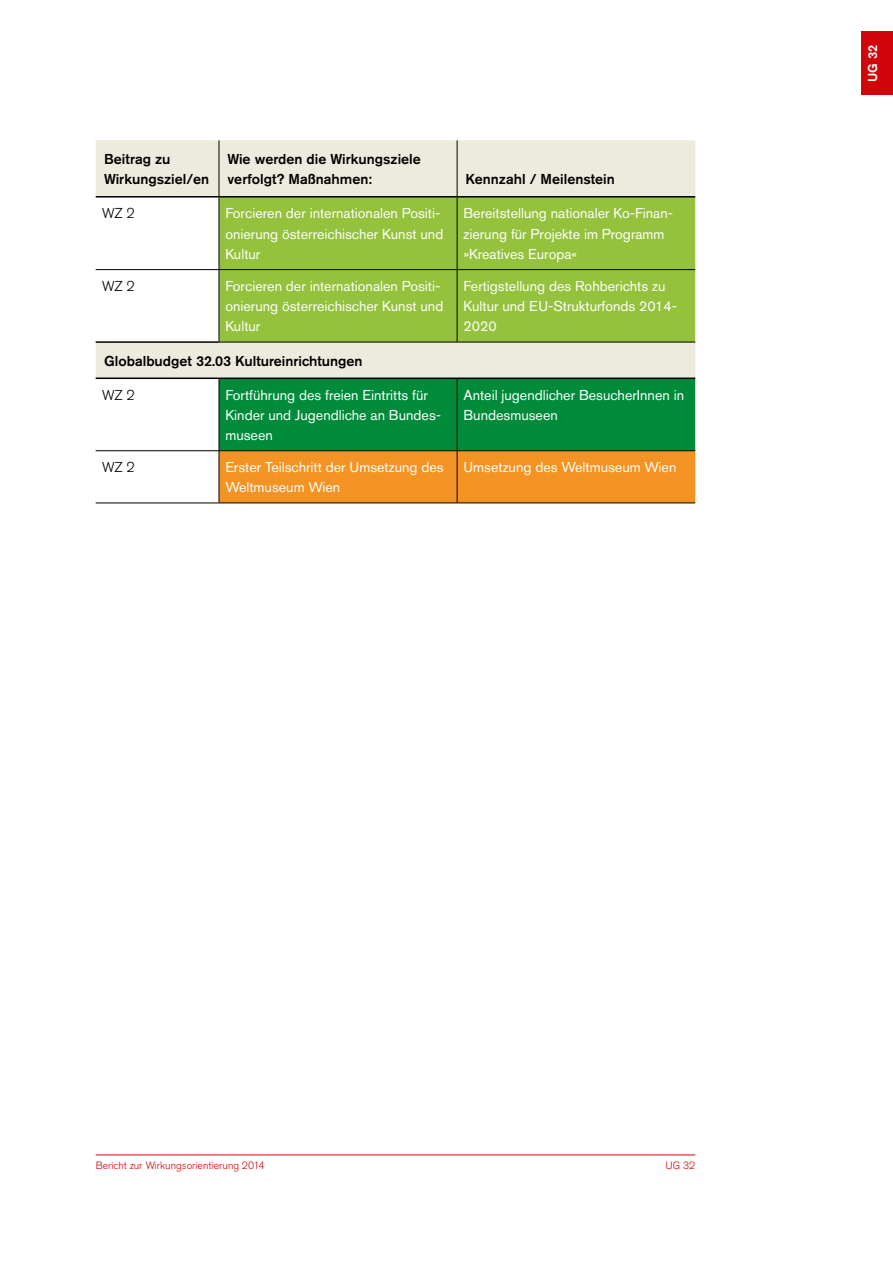
<style>
.page{position:relative;width:893px;height:1263px;background:#fff}
.page>*{position:absolute;margin:0;border:0;box-sizing:border-box;transform-origin:0 0}
.Tabellen_Text_weiß{font:14.25px/20.2px "Akzidenz Grotesk Pro";color:#fff}
.Tabellen_Kopf{font:500 14.25px/20.2px "Akzidenz Grotesk Pro";color:#000}
.Tabellen_Text{font:300 14.25px "Akzidenz Grotesk Pro";color:#000}
.t1{font:500 12.75px "Akzidenz Grotesk Pro";color:#fff}
.t2{font:300 10.5px "Akzidenz Grotesk Pro";color:#d1050c}
</style>
<div class="page">
<hr style="left:96px;top:1154px;width:599px;height:1px;background:#d1050c">
<svg style="left:96px;top:140px;width:599px;height:237px;fill:#edebdd"></svg>
<div style="left:219px;top:198px;width:476px;height:144px;background:#94c23c"></div>
<svg style="left:220px;top:379px;width:475px;height:124px;background:#648d2f"></svg>
<hr style="left:219px;top:198px;width:1px;height:71px;background:#000">
<hr style="left:457px;top:198px;width:1px;height:71px;background:#000">
<hr style="left:219px;top:270px;width:1px;height:71px;background:#000">
<hr style="left:457px;top:270px;width:1px;height:72px;background:#000">
<hr style="left:219px;top:379px;width:1px;height:71px;background:#000">
<hr style="left:457px;top:379px;width:1px;height:71px;background:#000">
<hr style="left:219px;top:451px;width:1px;height:52px;background:#000">
<hr style="left:457px;top:451px;width:1px;height:52px;background:#000">
<hr style="left:96px;top:269px;width:123px;height:1px;background:#000">
<hr style="left:219px;top:269px;width:238px;height:1px;background:#000">
<hr style="left:457px;top:269px;width:238px;height:1px;background:#000">
<hr style="left:96px;top:450px;width:123px;height:1px;background:#000">
<hr style="left:96px;top:503px;width:123px;height:1px;background:#000">
<hr style="left:96px;top:196px;width:123px;height:2px;background:#000">
<hr style="left:219px;top:140px;width:1px;height:56px;background:#000">
<hr style="left:219px;top:196px;width:238px;height:2px;background:#000">
<hr style="left:457px;top:140px;width:1px;height:56px;background:#000">
<hr style="left:457px;top:196px;width:238px;height:2px;background:#000">
<hr style="left:96px;top:341px;width:123px;height:2px;background:#000">
<hr style="left:96px;top:377px;width:123px;height:2px;background:#000">
<hr style="left:219px;top:377px;width:238px;height:2px;background:#000">
<hr style="left:457px;top:377px;width:238px;height:2px;background:#000">
<hr style="left:219px;top:342px;width:238px;height:1px;background:#000">
<hr style="left:457px;top:342px;width:238px;height:1px;background:#000">
<hr style="left:219px;top:450px;width:238px;height:1px;background:#000">
<hr style="left:457px;top:450px;width:238px;height:1px;background:#000">
<hr style="left:219px;top:503px;width:238px;height:1px;background:#000">
<hr style="left:457px;top:503px;width:238px;height:1px;background:#000">
<div style="left:861px;top:32px;width:32px;height:63px;background:#d1050c"></div>
<p class="Tabellen_Kopf" style="left:104px;top:148px;width:107px">Beitrag zu<br>Wirkungsziel/en</p>
<p class="Tabellen_Kopf" style="left:227px;top:148px;width:195px">Wie werden die Wirkungsziele verfolgt? Maßnahmen:</p>
<p class="Tabellen_Kopf" style="left:466px;top:169px;width:151px">Kennzahl / Meilenstein</p>
<p class="Tabellen_Text" style="left:102px;top:204px;width:34px">WZ 2</p>
<p class="Tabellen_Text_weiß" style="left:225px;top:203px;width:219px">Forcieren der internationalen Positi&shy;onierung österreichischer Kunst und<br>Kultur</p>
<p class="Tabellen_Text_weiß" style="left:463px;top:203px;width:211px">Bereitstellung nationaler Ko-Finan&shy;zierung für Projekte im Programm »Kreatives Europa«</p>
<p class="Tabellen_Text" style="left:102px;top:277px;width:34px">WZ 2</p>
<p class="Tabellen_Text_weiß" style="left:225px;top:276px;width:219px">Forcieren der internationalen Positi&shy;onierung österreichischer Kunst und<br>Kultur</p>
<p class="Tabellen_Text_weiß" style="left:463px;top:276px;width:215px">Fertigstellung des Rohberichts zu<br>Kultur und EU-Strukturfonds 2014-<br>2020</p>
<p class="Tabellen_Kopf" style="left:104px;top:350px;width:260px">Globalbudget 32.03 Kultureinrichtungen</p>
<p class="Tabellen_Text" style="left:102px;top:385px;width:34px">WZ 2</p>
<p class="Tabellen_Text_weiß" style="left:225px;top:384px;width:217px">Fortführung des freien Eintritts für<br>Kinder und Jugendliche an Bundes&shy;museen</p>
<p class="Tabellen_Text_weiß" style="left:463px;top:384px;width:222px">Anteil jugendlicher BesucherInnen in<br>Bundesmuseen</p>
<p class="Tabellen_Text" style="left:102px;top:458px;width:34px">WZ 2</p>
<p class="Tabellen_Text_weiß" style="left:225px;top:457px;width:220px">Erster Teilschritt der Umsetzung des<br>Weltmuseum Wien</p>
<p class="Tabellen_Text_weiß" style="left:463px;top:457px;width:214px">Umsetzung des Weltmuseum Wien</p>
<p class="t1" style="left:864px;top:82px;width:39px;rotate:-90deg">UG 32</p>
<p class="t2" style="left:96px;top:1158px;width:170px">Bericht zur Wirkungsorientierung 2014</p>
<p class="t2" style="left:665px;top:1158px;width:31px">UG 32</p>
</div>
